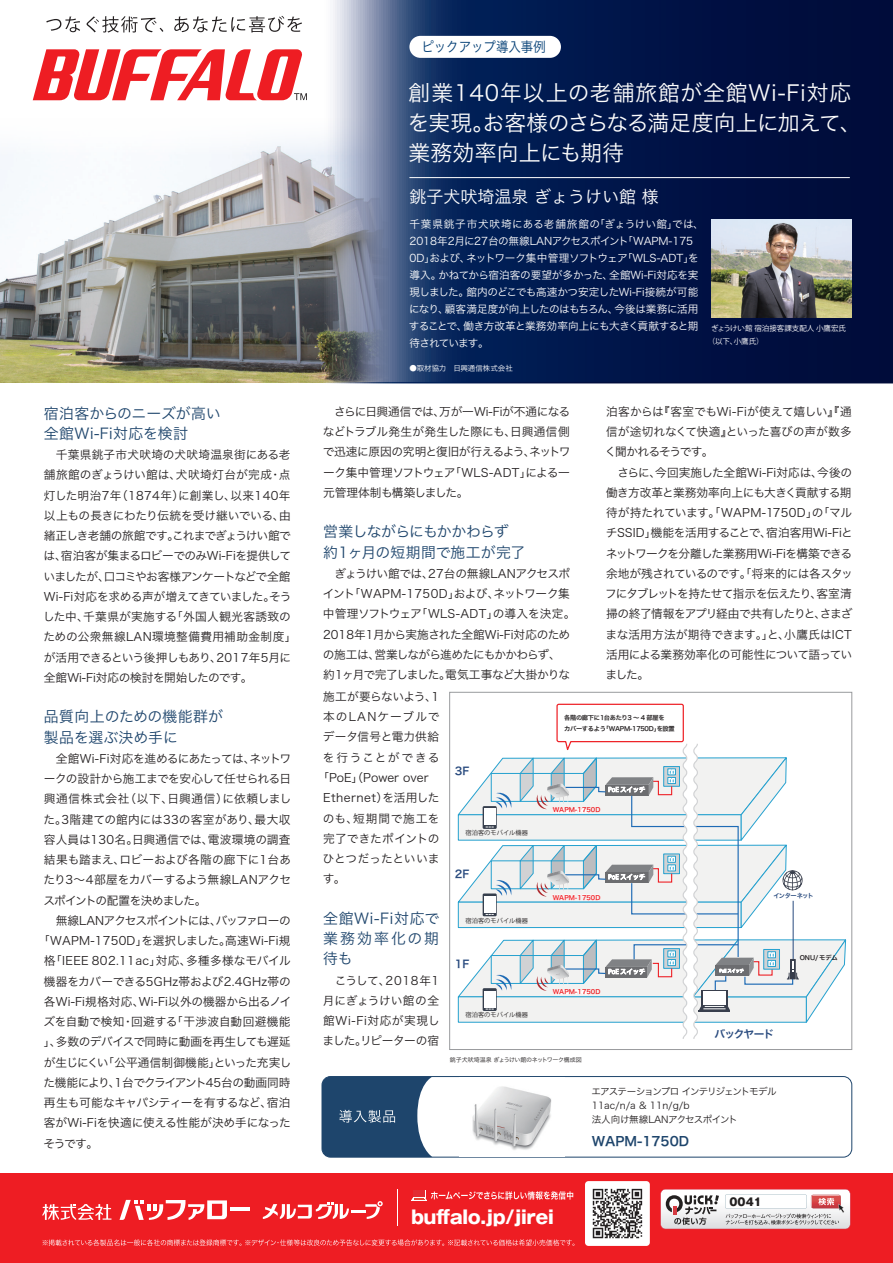
<style>
.page{position:relative;width:893px;height:1263px;background:#fff}
.page>*{position:absolute;margin:0;border:0;box-sizing:border-box;transform-origin:0 0}
.t1{font:21.75px/29.7px "Hira Kaku Pro N W3";letter-spacing:.01em;color:#fcfcfc}
.t2{font:800 18px "Gothic MB101 Pro";color:#fff}
.t3{font:16.95px "Hira Kaku Pro W3";color:#fff}
.t4{font:14.85px/20.2px "Hira Kaku Pro N W3";color:#1e456c}
.t5{font:14.85px/20.2px "Hira Kaku Pro N W3";letter-spacing:-.02em;color:#1e456c}
.t6{font:13.8px "Hira Kaku Pro W3";color:#003d74;scale:.9 1}
.t7{font:12.75px "Hira Kaku Pro W6";color:#1e456c}
.t8{font:11.7px/20.2px "Hira Kaku Pro N W3";letter-spacing:-.015em;color:#231f20;text-align:justify}
.t9{font:11.7px/20.2px "Hira Kaku Pro N W3";letter-spacing:-.035em;color:#231f20}
.t10{font:11.7px/20.2px "Hira Kaku Pro N W3";letter-spacing:-.04em;color:#231f20}
.t11{font:11.7px "Hira Kaku Pro N W3";letter-spacing:.005em;color:#231f20}
.t12{font:11.7px "Hira Kaku Pro N W3";letter-spacing:.055em;color:#231f20}
.t13{font:11.7px "Hira Kaku Pro N W3";letter-spacing:.02em;color:#231f20}
.t14{font:11.7px "Hira Kaku Pro N W3";letter-spacing:.03em;color:#231f20}
.t15{font:11.7px "Hira Kaku Pro N W3";letter-spacing:.015em;color:#231f20}
.t16{font:11.7px "Hira Kaku Pro N W3";letter-spacing:-.055em;color:#231f20}
.t17{font:11.7px "Hira Kaku Pro N W3";letter-spacing:-.08em;color:#231f20}
.t18{font:11.7px "Hira Kaku Pro N W3";letter-spacing:.01em;color:#231f20}
.t19{font:11.7px "Hira Kaku Pro N W3";letter-spacing:.025em;color:#231f20}
.t20{font:11.7px "Hira Kaku Pro N W3";letter-spacing:-.05em;color:#231f20}
.t21{font:11.7px "Hira Kaku Pro N W3";letter-spacing:-.075em;color:#231f20}
.t22{font:11.7px "Hira Kaku Pro N W3";letter-spacing:.035em;color:#231f20}
.t23{font:11.7px "Hira Kaku Pro N W3";letter-spacing:.09em;color:#231f20}
.t24{font:11.7px "Hira Kaku Pro N W3";letter-spacing:.135em;color:#231f20}
.t25{font:10.65px/17px "Hira Kaku Pro W3";letter-spacing:-.02em;color:#fff}
.t26{font:10.65px "Hira Kaku Pro W6";letter-spacing:-.06em;color:#284a7e}
.t27{font:800 10.65px "Gothic MB101 Pro";color:#221f1f}
.t28{font:9.6px/13.8px "Hira Kaku Pro W3";letter-spacing:-.065em;color:#231f20}
.t29{font:7.5px/12.8px "Koz Go Pro";color:#fff}
.t30{font:7.5px "Hira Kaku Pro W3";letter-spacing:-.005em;color:#fff}
.t31{font:6.3px/10.9px "Hira Kaku Pro W6";letter-spacing:-.05em;color:#231f20}
.t32{font:6.3px "Koz Go Pr 6 N";color:#231f20}
.t33{font:6.3px "Hira Kaku Pro W6";color:#ee1d23}
.t34{font:6.3px "Hira Kaku Pro W6";letter-spacing:-.09em;color:#284a7e}
.t35{font:6px "Hira Kaku Pro W3";letter-spacing:-.05em;color:#231f20}
.t36{font:4.65px "Hira Kaku Pro W6";color:#ee1d23}
</style>
<div class="page">
<div style="left:0;top:1173px;width:893px;height:90px;background:#ee1d23"></div>
<img style="left:0;top:156px;width:320px;height:227px">
<svg style="left:320px;top:0;width:573px;height:383px;background:#182b59"></svg>
<div style="left:409px;top:36px;width:152px;height:22px;background:#fff;border-radius:11px"></div>
<hr style="left:409px;top:177px;width:441px;height:1px;background:#fff">
<svg style="left:46px;top:16px;width:34px;height:16px"></svg>
<svg style="left:87px;top:16px;width:76px;height:17px"></svg>
<svg style="left:174px;top:16px;width:128px;height:17px"></svg>
<svg style="left:33px;top:49px;width:274px;height:51px"></svg>
<img style="left:711px;top:220px;width:140px;height:97px">
<div style="left:449px;top:692px;width:403px;height:358px;border:1px solid #999b9e"></div>
<svg style="left:457px;top:703px;width:390px;height:336px"></svg>
<img style="left:547px;top:965px;width:22px;height:21px">
<svg style="left:660px;top:1189px;width:190px;height:40px;background:#dbd1d2"></svg>
<div style="left:585px;top:1181px;width:65px;height:65px;background:#fff;border-radius:3px"></div>
<svg style="left:593px;top:1189px;width:49px;height:49px"></svg>
<svg style="left:43px;top:1239px;width:531px;height:7px"></svg>
<hr style="left:230px;top:1207px;width:19px;height:4px;background:#fff">
<svg style="left:43px;top:1204px;width:68px;height:16px"></svg>
<svg style="left:119px;top:1200px;width:108px;height:20px"></svg>
<svg style="left:365px;top:1201px;width:18px;height:18px"></svg>
<hr style="left:351px;top:1210px;width:14px;height:3px;background:#fff">
<svg style="left:263px;top:1202px;width:86px;height:17px"></svg>
<hr style="left:397px;top:1189px;width:1px;height:36px;background:#fff">
<div style="left:413px;top:1190px;width:12px;height:8px;background:#e22c32"></div>
<svg style="left:411px;top:1191px;width:162px;height:10px"></svg>
<div style="left:322px;top:1076px;width:530px;height:81px;border:1px solid #1e456c;border-radius:9px"></div>
<svg style="left:322px;top:1076px;width:110px;height:81px;background:#385b7d"></svg>
<img style="left:460px;top:1086px;width:105px;height:70px">
<p class="t4" style="left:44px;top:402px;width:178px">宿泊客からのニーズが高い全館Wi-Fi対応を検討</p>
<p class="t8" style="left:43px;top:444px;width:255px;text-align:left">　千葉県銚子市犬吠埼の犬吠埼温泉街にある老舗旅館のぎょうけい館は、犬吠埼灯台が完成・点灯した明治7年（1874年）に創業し、以来140年以上もの長きにわたり伝統を受け継いでいる、由緒正しき老舗の旅館です。これまでぎょうけい館では、宿泊客が集まるロビーでのみWi-Fiを提供していましたが、口コミやお客様アンケートなどで全館<br>Wi-Fi対応を求める声が増えてきていました。そうした中、千葉県が実施する「外国人観光客誘致のための公衆無線LAN環境整備費用補助金制度」が活用できるという後押しもあり、2017年5月に全館Wi-Fi対応の検討を開始したのです。</p>
<p class="t4" style="left:44px;top:705px;width:181px">品質向上のための機能群が製品を選ぶ決め手に</p>
<p class="t16" style="left:44px;top:748px;width:249px">　全館Wi-Fi対応を進めるにあたっては、ネットワ</p>
<p class="t20" style="left:44px;top:768px;width:249px">ークの設計から施工までを安心して任せられる日</p>
<p class="t12" style="left:44px;top:788px;width:249px">興通信株式会社（以下、日興通信）に依頼しまし</p>
<p class="t18" style="left:43px;top:809px;width:249px">た。3階建ての館内には33の客室があり、最大収</p>
<p class="t19" style="left:44px;top:829px;width:248px">容人員は130名。日興通信では、電波環境の調査</p>
<p class="t11" style="left:44px;top:849px;width:249px">結果も踏まえ、ロビーおよび各階の廊下に1台あ</p>
<p class="t8" style="left:43px;top:869px;width:249px">たり3～4部屋をカバーするよう無線LANアクセ</p>
<p class="t21" style="left:43px;top:890px;width:164px">スポイントの配置を決めました。</p>
<p class="t17" style="left:44px;top:910px;width:248px">　無線LANアクセスポイントには、バッファローの</p>
<p class="t13" style="left:38px;top:930px;width:254px">「WAPM-1750D」を選択しました。高速Wi-Fi規</p>
<p class="t14" style="left:44px;top:950px;width:248px">格「IEEE 802.11ac」対応、多種多様なモバイル</p>
<p class="t11" style="left:44px;top:971px;width:248px">機器をカバーできる5GHz帯および2.4GHz帯の</p>
<p class="t15" style="left:44px;top:991px;width:249px">各Wi-Fi規格対応、Wi-Fi以外の機器から出るノイ</p>
<p class="t11" style="left:43px;top:1011px;width:249px">ズを自動で検知・回避する「干渉波自動回避機能</p>
<p class="t10" style="left:44px;top:1031px;width:248px">」、多数のデバイスで同時に動画を再生しても遅延</p>
<p class="t8" style="left:44px;top:1051px;width:249px">が生じにくい「公平通信制御機能」といった充実し</p>
<p class="t10" style="left:43px;top:1071px;width:248px">た機能により、1台でクライアント45台の動画同時</p>
<p class="t8" style="left:44px;top:1092px;width:248px">再生も可能なキャパシティーを有するなど、宿泊</p>
<p class="t8" style="left:44px;top:1112px;width:249px">客がWi-Fiを快適に使える性能が決め手になった</p>
<p class="t8" style="left:44px;top:1132px;width:56px">そうです。</p>
<p class="t6" style="left:421px;top:35px;width:140px">ピックアップ導入事例</p>
<h1 class="t1" style="left:408px;top:76px;width:455px">創業140年以上の老舗旅館が全館Wi-Fi対応を実現。お客様のさらなる満足度向上に加えて、業務効率向上にも期待</h1>
<h3 class="t3" style="left:409px;top:181px;width:251px">銚子犬吠埼温泉 ぎょうけい館 様</h3>
<p class="t25" style="left:409px;top:215px;width:296px">千葉県銚子市犬吠埼にある老舗旅館の「ぎょうけい館」では、<br>2018年2月に27台の無線LANアクセスポイント「WAPM-175<br>0D」および、ネットワーク集中管理ソフトウェア「WLS-ADT」を導入。かねてから宿泊客の要望が多かった、全館Wi-Fi対応を実現しました。館内のどこでも高速かつ安定したWi-Fi接続が可能になり、顧客満足度が向上したのはもちろん、今後は業務に活用することで、働き方改革と業務効率向上にも大きく貢献すると期待されています。</p>
<p class="t30" style="left:409px;top:362px;width:105px">●取材協力　日興通信株式会社</p>
<p class="t29" style="left:708px;top:322px;width:140px;text-indent:3px">ぎょうけい館 宿泊接客課支配人 小鷹宏氏（以下、小鷹氏）</p>
<p class="t9" style="left:605px;top:400px;width:249px">泊客からは『客室でもWi-Fiが使えて嬉しい』『通信が途切れなくて快適』といった喜びの声が数多く聞かれるそうです。<br>　さらに、今回実施した全館Wi-Fi対応は、今後の働き方改革と業務効率向上にも大きく貢献する期待が持たれています。「WAPM-1750D」の「マルチSSID」機能を活用することで、宿泊客用Wi-Fiとネットワークを分離した業務用Wi-Fiを構築できる余地が残されているのです。「将来的には各スタッフにタブレットを持たせて指示を伝えたり、客室清掃の終了情報をアプリ経由で共有したりと、さまざまな活用方法が期待できます。」と、小鷹氏はICT活用による業務効率化の可能性について語っていました。</p>
<p class="t8" style="left:323px;top:400px;width:249px">　さらに日興通信では、万が一Wi-Fiが不通になるなどトラブル発生が発生した際にも、日興通信側で迅速に原因の究明と復旧が行えるよう、ネットワーク集中管理ソフトウェア「WLS-ADT」による一元管理体制も構築しました。</p>
<p class="t5" style="left:323px;top:520px;width:204px">営業しながらにもかかわらず約1ヶ月の短期間で施工が完了</p>
<p class="t10" style="left:323px;top:562px;width:254px">　ぎょうけい館では、27台の無線LANアクセスポイント「WAPM-1750D」および、ネットワーク集中管理ソフトウェア「WLS-ADT」の導入を決定。<br>2018年1月から実施された全館Wi-Fi対応のための施工は、営業しながら進めたにもかかわらず、約1ヶ月で完了しました。電気工事など大掛かりな</p>
<p class="t9" style="left:323px;top:686px;width:117px">施工が要らないよう、1</p>
<p class="t23" style="left:323px;top:706px;width:118px">本のLANケーブルで</p>
<p class="t8" style="left:323px;top:726px;width:118px">データ信号と電力供給</p>
<p class="t24" style="left:323px;top:747px;width:118px">を行うことができる</p>
<p class="t8" style="left:317px;top:767px;width:113px">「PoE」（Power over</p>
<p class="t22" style="left:323px;top:787px;width:118px">Ethernet）を活用した</p>
<p class="t12" style="left:323px;top:808px;width:118px">のも、短期間で施工を</p>
<p class="t8" style="left:323px;top:827px;width:118px">完了できたポイントの</p>
<p class="t8" style="left:323px;top:848px;width:118px">ひとつだったといいま</p>
<p class="t8" style="left:323px;top:868px;width:24px">す。</p>
<p class="t4" style="left:323px;top:907px;width:118px;text-align:justify">全館Wi-Fi対応で業務効率化の期待も</p>
<p class="t8" style="left:323px;top:969px;width:119px">　こうして、2018年1月にぎょうけい館の全館Wi-Fi対応が実現しました。リピーターの宿</p>
<p class="t31" style="left:564px;top:712px;width:112px">各階の廊下に1台あたり3 ～ 4 部屋を<br>カバーするよう「WAPM-1750D」を設置</p>
<p class="t26" style="left:455px;top:761px;width:16px">3F</p>
<p class="t36" style="left:553px;top:806px;width:37px">WAPM-1750D</p>
<p class="t32" style="left:465px;top:829px;width:64px">宿泊客のモバイル機器</p>
<p class="t26" style="left:455px;top:864px;width:16px">2F</p>
<p class="t34" style="left:773px;top:890px;width:42px">インターネット</p>
<p class="t33" style="left:553px;top:892px;width:49px">WAPM-1750D</p>
<p class="t32" style="left:465px;top:917px;width:64px">宿泊客のモバイル機器</p>
<p class="t31" style="left:800px;top:952px;width:40px">ONU/モデム</p>
<p class="t26" style="left:455px;top:954px;width:16px">1F</p>
<p class="t36" style="left:553px;top:988px;width:37px">WAPM-1750D</p>
<p class="t32" style="left:465px;top:1011px;width:64px">宿泊客のモバイル機器</p>
<p class="t26" style="left:715px;top:1024px;width:61px">バックヤード</p>
<p class="t35" style="left:450px;top:1055px;width:134px">銚子犬吠埼温泉 ぎょうけい館のネットワーク構成図</p>
<p class="t28" style="left:591px;top:1084px;width:187px">エアステーションプロ インテリジェントモデル<br>11ac/n/a &amp; 11n/g/b<br>法人向け無線LANアクセスポイント</p>
<p class="t7" style="left:592px;top:1129px;width:99px">WAPM-1750D</p>
<h2 class="t2" style="left:411px;top:1202px;width:144px">buffalo.jp/jirei</h2>
<p class="t27" style="left:729px;top:1193px;width:34px">0041</p>
</div>
